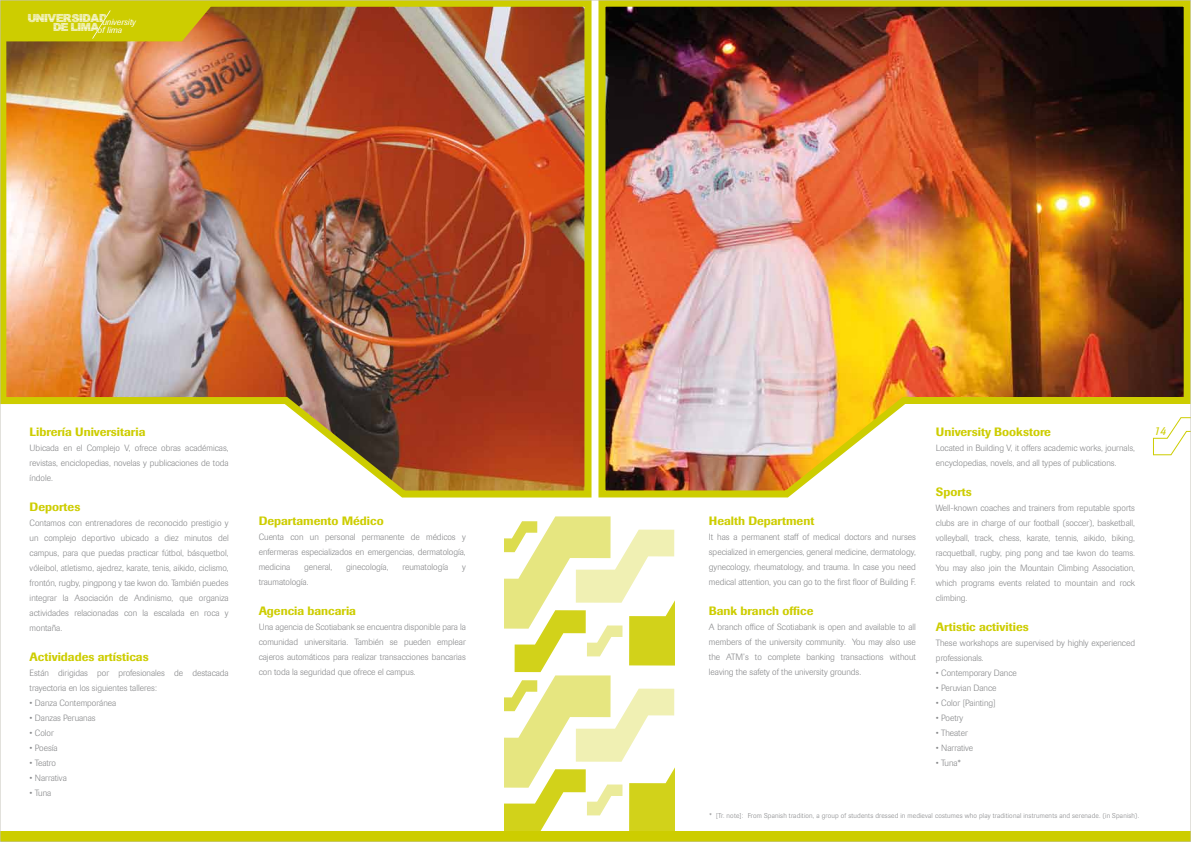
<style>
.page{position:relative;width:1191px;height:842px;background:#fff}
.page>*{position:absolute;margin:0;border:0;box-sizing:border-box;transform-origin:0 0}
.t1{font:500 12px "Imago";color:#cdcd00}
.t2{font:italic 12px "Imago";color:#cdcd00}
.t3{font:9.1px/9.4px "Asmat Font 2007";letter-spacing:.01em;color:#fff}
.t4{font:300 9px/15px "Imago";color:#87888a;text-align:justify}
.t5{font:italic 8.9px/7.5px "Imago";color:#fff}
.t6{font:300 7px "Imago";letter-spacing:.025em;color:#87888a}
</style>
<div class="page">
<svg style="left:505px;top:516px;width:170px;height:315px"></svg>
<div style="left:0;top:831px;width:1191px;height:11px;background:#cdcd00"></div>
<img style="left:2px;top:2px;width:590px;height:496px">
<img style="left:598px;top:2px;width:591px;height:496px">
<svg style="left:3px;top:2px;width:212px;height:39px;background:#cdc504"></svg>
<p class="t3" style="left:53px;top:14px;width:55px;text-indent:-25px">UNIVERSIDAD<br>DE LIMA</p>
<p class="t5" style="left:97px;top:19px;width:40px;text-indent:5px">university of lima</p>
<h1 class="t1" style="left:30px;top:424px;width:117px">Librería Universitaria</h1>
<p class="t4" style="left:30px;top:440px;width:200px">Ubicada en el Complejo V, ofrece obras académicas, revistas, enciclopedias, novelas y publicaciones de toda índole.</p>
<h1 class="t1" style="left:30px;top:499px;width:52px">Deportes</h1>
<p class="t4" style="left:30px;top:515px;width:201px">Contamos con entrenadores de reconocido prestigio y un complejo deportivo ubicado a diez minutos del campus, para que puedas practicar fútbol, básquetbol, vóleibol, atletismo, ajedrez, karate, tenis, aikido, ciclismo, frontón, rugby, pingpong y tae kwon do. También puedes integrar la Asociación de Andinismo, que organiza actividades relacionadas con la escalada en roca y montaña.</p>
<h1 class="t1" style="left:30px;top:649px;width:120px">Actividades artísticas</h1>
<p class="t4" style="left:30px;top:665px;width:200px">Están dirigidas por profesionales de destacada trayectoria en los siguientes talleres:</p>
<p class="t4" style="left:30px;top:695px;width:88px">• Danza Contemporánea</p>
<p class="t4" style="left:30px;top:710px;width:68px">• Danzas Peruanas</p>
<p class="t4" style="left:30px;top:725px;width:26px">• Color</p>
<p class="t4" style="left:30px;top:740px;width:29px">• Poesía</p>
<p class="t4" style="left:30px;top:755px;width:28px">• Teatro</p>
<p class="t4" style="left:30px;top:770px;width:39px">• Narrativa</p>
<p class="t4" style="left:30px;top:785px;width:23px">• Tuna</p>
<h1 class="t1" style="left:259px;top:513px;width:126px">Departamento Médico</h1>
<p class="t4" style="left:259px;top:529px;width:209px">Cuenta con un personal permanente de médicos y enfermeras especializados en emergencias, dermatología, medicina</p>
<p class="t4" style="left:304px;top:559px;width:30px">general,</p>
<p class="t4" style="left:346px;top:559px;width:44px">ginecología,</p>
<p class="t4" style="left:402px;top:559px;width:47px">reumatología</p>
<p class="t4" style="left:462px;top:559px;width:5px">y</p>
<p class="t4" style="left:259px;top:574px;width:51px">traumatología.</p>
<h1 class="t1" style="left:259px;top:603px;width:99px">Agencia bancaria</h1>
<p class="t4" style="left:259px;top:619px;width:208px">Una agencia de Scotiabank se encuentra disponible para la comunidad universitaria. También se pueden emplear cajeros automáticos para realizar transacciones bancarias con toda la seguridad que ofrece el campus.</p>
<h1 class="t1" style="left:709px;top:513px;width:107px">Health Department</h1>
<p class="t4" style="left:709px;top:529px;width:209px">It has a permanent staff of medical doctors and nurses specialized in emergencies, general medicine, dermatology, gynecology, rheumatology, and trauma. In case you need medical attention, you can go to the first floor of Building F.</p>
<h1 class="t1" style="left:709px;top:603px;width:106px">Bank branch office</h1>
<p class="t4" style="left:709px;top:619px;width:208px">A branch office of Scotiabank is open and available to all members of the university community. You may also use the ATM’s to complete banking transactions without leaving the safety of the university grounds.</p>
<h1 class="t1" style="left:936px;top:424px;width:116px">University Bookstore</h1>
<p class="t4" style="left:936px;top:440px;width:200px">Located in Building V, it offers academic works, journals, encyclopedias, novels, and all types of publications.</p>
<h1 class="t1" style="left:936px;top:484px;width:37px">Sports</h1>
<p class="t4" style="left:936px;top:500px;width:201px">Well-known coaches and trainers from reputable sports clubs are in charge of our football (soccer), basketball, volleyball, track, chess, karate, tennis, aikido, biking, racquetball, rugby, ping pong and tae kwon do teams.<br>You may also join the Mountain Climbing Association, which programs events related to mountain and rock climbing.</p>
<h1 class="t1" style="left:936px;top:619px;width:94px">Artistic activities</h1>
<p class="t4" style="left:936px;top:635px;width:200px">These workshops are supervised by highly experienced professionals.</p>
<p class="t4" style="left:936px;top:665px;width:82px">• Contemporary Dance</p>
<p class="t4" style="left:936px;top:680px;width:62px">• Peruvian Dance</p>
<p class="t4" style="left:936px;top:695px;width:62px">• Color [Painting]</p>
<p class="t4" style="left:936px;top:710px;width:29px">• Poetry</p>
<p class="t4" style="left:936px;top:725px;width:33px">• Theater</p>
<p class="t4" style="left:936px;top:740px;width:39px">• Narrative</p>
<p class="t4" style="left:936px;top:755px;width:26px">• Tuna*</p>
<h1 class="t2" style="left:1154px;top:424px;width:13px">14</h1>
<p class="t6" style="left:709px;top:812px;width:431px">* [Tr. note]: From Spanish tradition, a group of students dressed in medieval costumes who play traditional instruments and serenade. (in Spanish).</p>
</div>
